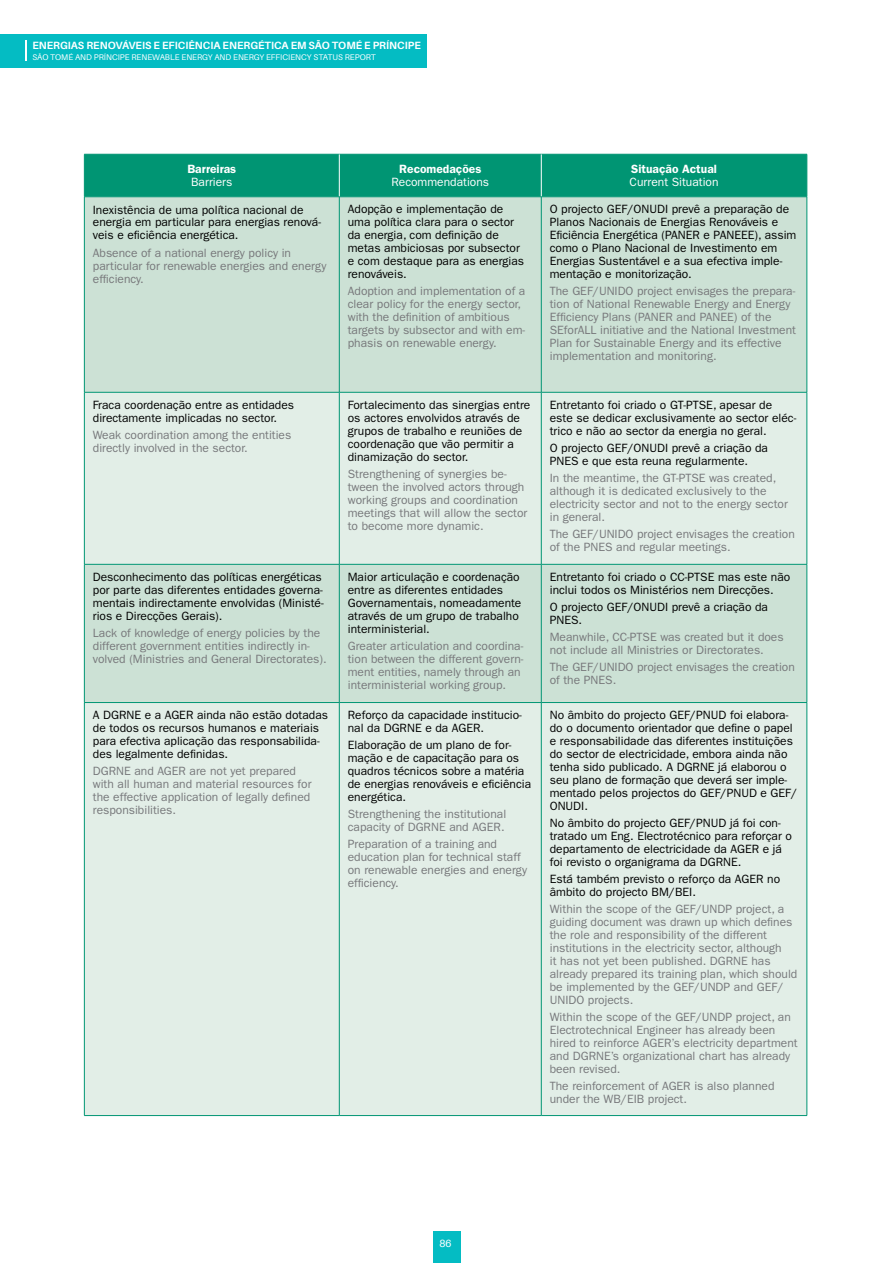
<style>
.page{position:relative;width:893px;height:1263px;background:#fff}
.page>*{position:absolute;margin:0;border:0;box-sizing:border-box;transform-origin:0 0}
.t1{font:12px/12.9px "ITC Franklin Gothic Std";color:#77787b}
.t2{font:12px/12.9px "ITC Franklin Gothic Std";color:#000}
.t3{font:12px "ITC Franklin Gothic Std";color:#fff}
.t4{font:600 12px "ITC Franklin Gothic Std";color:#fff}
.t5{font:700 10.5px "Aileron";color:#fff}
.t6{font:10.5px "Aileron";color:#fff}
.t7{font:8.25px "Aileron";color:#fff}
</style>
<div class="page">
<div style="left:433px;top:1232px;width:27px;height:31px;background:#04bcc3"></div>
<div style="left:0;top:34px;width:427px;height:33px;background:#04bcc3"></div>
<svg style="left:26px;top:41px;width:1px;height:20px"></svg>
<div style="left:85px;top:155px;width:722px;height:41px;background:#009573"></div>
<div style="left:85px;top:197px;width:722px;height:195px;background:#cce1d5"></div>
<svg style="left:85px;top:393px;width:722px;height:722px;background:#ddebe3"></svg>
<hr style="left:84px;top:154px;width:255px;height:1px;background:#009573">
<hr style="left:339px;top:154px;width:202px;height:1px;background:#009573">
<hr style="left:541px;top:154px;width:266px;height:1px;background:#009573">
<hr style="left:339px;top:154px;width:1px;height:43px;background:#fff">
<hr style="left:339px;top:197px;width:1px;height:195px;background:#009573">
<hr style="left:339px;top:392px;width:1px;height:172px;background:#009573">
<hr style="left:541px;top:154px;width:1px;height:43px;background:#fff">
<hr style="left:541px;top:197px;width:1px;height:195px;background:#009573">
<hr style="left:807px;top:197px;width:1px;height:195px;background:#009573">
<hr style="left:541px;top:392px;width:1px;height:172px;background:#009573">
<hr style="left:807px;top:392px;width:1px;height:172px;background:#009573">
<hr style="left:84px;top:197px;width:1px;height:195px;background:#009573">
<hr style="left:84px;top:392px;width:1px;height:172px;background:#009573">
<hr style="left:84px;top:196px;width:255px;height:1px;background:#009573">
<hr style="left:339px;top:196px;width:202px;height:1px;background:#009573">
<hr style="left:541px;top:196px;width:266px;height:1px;background:#009573">
<hr style="left:84px;top:702px;width:255px;height:1px;background:#009573">
<hr style="left:339px;top:702px;width:202px;height:1px;background:#009573">
<hr style="left:541px;top:702px;width:266px;height:1px;background:#009573">
<hr style="left:84px;top:392px;width:255px;height:1px;background:#009573">
<hr style="left:339px;top:392px;width:202px;height:1px;background:#009573">
<hr style="left:541px;top:392px;width:266px;height:1px;background:#009573">
<hr style="left:84px;top:703px;width:1px;height:412px;background:#009573">
<hr style="left:84px;top:1115px;width:255px;height:1px;background:#009573">
<hr style="left:339px;top:703px;width:1px;height:412px;background:#009573">
<hr style="left:339px;top:1115px;width:202px;height:1px;background:#009573">
<hr style="left:541px;top:703px;width:1px;height:412px;background:#009573">
<hr style="left:807px;top:703px;width:1px;height:412px;background:#009573">
<hr style="left:541px;top:1115px;width:266px;height:1px;background:#009573">
<hr style="left:84px;top:564px;width:255px;height:1px;background:#009573">
<hr style="left:84px;top:564px;width:1px;height:138px;background:#009573">
<hr style="left:339px;top:564px;width:202px;height:1px;background:#009573">
<hr style="left:339px;top:564px;width:1px;height:138px;background:#009573">
<hr style="left:541px;top:564px;width:266px;height:1px;background:#009573">
<hr style="left:541px;top:564px;width:1px;height:138px;background:#009573">
<hr style="left:807px;top:564px;width:1px;height:138px;background:#009573">
<hr style="left:807px;top:154px;width:1px;height:43px;background:#009573">
<hr style="left:84px;top:154px;width:1px;height:43px;background:#009573">
<p class="t5" style="left:32px;top:40px;width:390px">ENERGIAS RENOVÁVEIS E EFICIÊNCIA ENERGÉTICA EM SÃO TOMÉ E PRÍNCIPE</p>
<p class="t7" style="left:32px;top:52px;width:345px">SÃO TOMÉ AND PRÍNCIPE RENEWABLE ENERGY AND ENERGY EFFICIENCY STATUS REPORT</p>
<p class="t4" style="left:187px;top:162px;width:50px">Barreiras</p>
<p class="t3" style="left:191px;top:175px;width:43px">Barriers</p>
<p class="t4" style="left:399px;top:162px;width:84px">Recomedações</p>
<p class="t3" style="left:391px;top:175px;width:99px">Recommendations</p>
<p class="t4" style="left:631px;top:162px;width:87px">Situação Actual</p>
<p class="t3" style="left:630px;top:175px;width:90px">Current Situation</p>
<p class="t2" style="left:93px;top:203px;width:230px">Inexistência de uma política nacional de energia em particular para energias renová&shy;veis e eficiência energética.</p>
<p class="t1" style="left:93px;top:246px;width:235px">Absence of a national energy policy in particular for renewable energies and energy efficiency.</p>
<p class="t2" style="left:348px;top:203px;width:178px">Adopção e implementação de uma política clara para o sector da energia, com definição de metas ambiciosas por subsector e com destaque para as energias renováveis.</p>
<p class="t1" style="left:348px;top:285px;width:179px">Adoption and implementation of a clear policy for the energy sector, with the definition of ambitious targets by subsector and with em&shy;phasis on renewable energy.</p>
<p class="t2" style="left:550px;top:203px;width:248px">O projecto GEF/ONUDI prevê a preparação de Planos Nacionais de Energias Renováveis e Eficiência Energética (PANER e PANEEE), assim como o Plano Nacional de Investimento em Energias Sustentável e a sua efectiva imple&shy;mentação e monitorização.</p>
<p class="t1" style="left:550px;top:285px;width:248px">The GEF/UNIDO project envisages the prepara&shy;tion of National Renewable Energy and Energy Efficiency Plans (PANER and PANEE) of the SEforALL initiative and the National Investment Plan for Sustainable Energy and its effective implementation and monitoring.</p>
<p class="t2" style="left:93px;top:398px;width:203px">Fraca coordenação entre as entidades directamente implicadas no sector.</p>
<p class="t1" style="left:93px;top:429px;width:200px">Weak coordination among the entities directly involved in the sector.</p>
<p class="t2" style="left:348px;top:398px;width:184px">Fortalecimento das sinergias entre os actores envolvidos através de grupos de trabalho e reuniões de coordenação que vão permitir a dinamização do sector.</p>
<p class="t1" style="left:348px;top:467px;width:181px">Strengthening of synergies be&shy;tween the involved actors through working groups and coordination meetings that will allow the sector to become more dynamic.</p>
<p class="t2" style="left:550px;top:398px;width:248px">Entretanto foi criado o GT-PTSE, apesar de este se dedicar exclusivamente ao sector eléc&shy;trico e não ao sector da energia no geral.</p>
<p class="t2" style="left:550px;top:442px;width:220px">O projecto GEF/ONUDI prevê a criação da<br>PNES e que esta reuna regularmente.</p>
<p class="t1" style="left:550px;top:472px;width:240px">In the meantime, the GT-PTSE was created, although it is dedicated exclusively to the electricity sector and not to the energy sector in general.</p>
<p class="t1" style="left:550px;top:528px;width:247px">The GEF/UNIDO project envisages the creation of the PNES and regular meetings.</p>
<p class="t2" style="left:93px;top:570px;width:232px">Desconhecimento das políticas energéticas por parte das diferentes entidades governa&shy;mentais indirectamente envolvidas (Ministé&shy;rios e Direcções Gerais).</p>
<p class="t1" style="left:93px;top:626px;width:235px">Lack of knowledge of energy policies by the different government entities indirectly in&shy;volved (Ministries and General Directorates).</p>
<p class="t2" style="left:348px;top:570px;width:175px">Maior articulação e coordenação entre as diferentes entidades<br>Governamentais, nomeadamente através de um grupo de trabalho interministerial.</p>
<p class="t1" style="left:348px;top:639px;width:177px">Greater articulation and coordina&shy;tion between the different govern&shy;ment entities, namely through an interministerial working group.</p>
<p class="t2" style="left:550px;top:570px;width:242px">Entretanto foi criado o CC-PTSE mas este não inclui todos os Ministérios nem Direcções.</p>
<p class="t2" style="left:550px;top:601px;width:220px">O projecto GEF/ONUDI prevê a criação da<br>PNES.</p>
<p class="t1" style="left:550px;top:631px;width:235px">Meanwhile, CC-PTSE was created but it does not include all Ministries or Directorates.</p>
<p class="t1" style="left:550px;top:661px;width:247px">The GEF/UNIDO project envisages the creation of the PNES.</p>
<p class="t2" style="left:93px;top:709px;width:237px">A DGRNE e a AGER ainda não estão dotadas de todos os recursos humanos e materiais para efectiva aplicação das responsabilida&shy;des legalmente definidas.</p>
<p class="t1" style="left:93px;top:765px;width:220px">DGRNE and AGER are not yet prepared with all human and material resources for the effective application of legally defined responsibilities.</p>
<p class="t2" style="left:348px;top:709px;width:175px">Reforço da capacidade institucio&shy;nal da DGRNE e da AGER.</p>
<p class="t2" style="left:348px;top:739px;width:185px">Elaboração de um plano de for&shy;mação e de capacitação para os quadros técnicos sobre a matéria de energias renováveis e eficiência energética.</p>
<p class="t1" style="left:348px;top:808px;width:160px">Strengthening the institutional capacity of DGRNE and AGER.</p>
<p class="t1" style="left:348px;top:838px;width:181px">Preparation of a training and education plan for technical staff on renewable energies and energy efficiency.</p>
<p class="t2" style="left:550px;top:709px;width:249px">No âmbito do projecto GEF/PNUD foi elabora&shy;do o documento orientador que define o papel e responsabilidade das diferentes instituições do sector de electricidade, embora ainda não tenha sido publicado. A DGRNE já elaborou o seu plano de formação que deverá ser imple&shy;mentado pelos projectos do GEF/PNUD e GEF/ ONUDI.</p>
<p class="t2" style="left:550px;top:816px;width:244px">No âmbito do projecto GEF/PNUD já foi con&shy;tratado um Eng. Electrotécnico para reforçar o departamento de electricidade da AGER e já foi revisto o organigrama da DGRNE.</p>
<p class="t2" style="left:550px;top:872px;width:232px">Está também previsto o reforço da AGER no âmbito do projecto BM/BEI.</p>
<p class="t1" style="left:550px;top:903px;width:249px">Within the scope of the GEF/UNDP project, a guiding document was drawn up which defines the role and responsibility of the different institutions in the electricity sector, although<br>it has not yet been published. DGRNE has already prepared its training plan, which should be implemented by the GEF/UNDP and GEF/ UNIDO projects.</p>
<p class="t1" style="left:550px;top:1010px;width:249px">Within the scope of the GEF/UNDP project, an Electrotechnical Engineer has already been hired to reinforce AGER’s electricity department and DGRNE’s organizational chart has already been revised.</p>
<p class="t1" style="left:550px;top:1079px;width:226px">The reinforcement of AGER is also planned under the WB/EIB project.</p>
<p class="t6" style="left:440px;top:1238px;width:14px">86</p>
</div>
